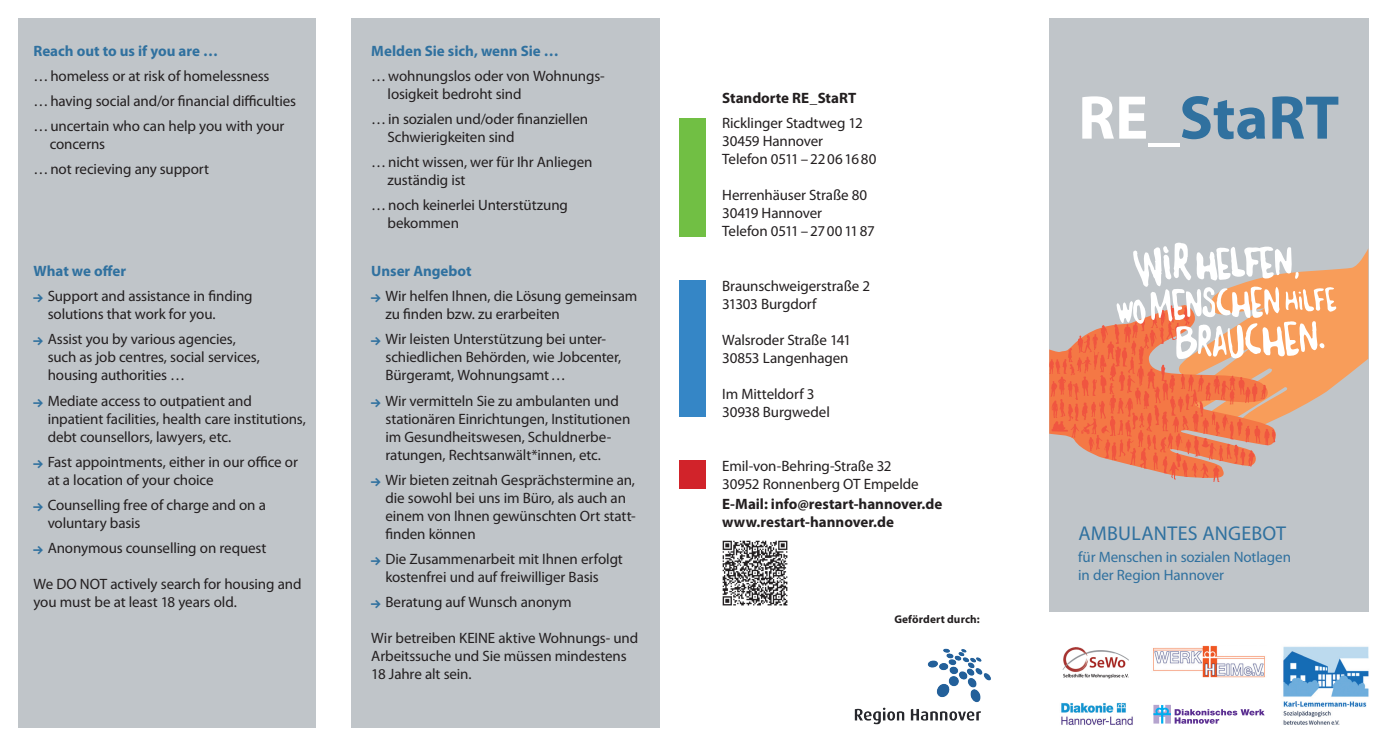
<style>
.page{position:relative;width:1386px;height:745px;background:#fff}
.page>*{position:absolute;margin:0;border:0;box-sizing:border-box;transform-origin:0 0}
.t1{font:700 62.12px "Myriad Pro";color:#30719f}
.t2{font:20px "Myriad Pro";letter-spacing:.015em;color:#30719f}
.t3{font:15px/18px "Myriad Pro";letter-spacing:-.01em;color:#231f20}
.t4{font:700 15px "Myriad Pro";color:#231f20}
.t5{font:700 15px "Myriad Pro";color:#30719f}
.t6{font:15px "Myriad Pro";letter-spacing:-.005em;color:#30719f}
.t7{font:700 11.25px "Myriad Pro";letter-spacing:.01em;color:#231f20}
.s1{font-family:"The Sans Black Expert";font-size:10px;color:#30719f}
.s2{color:#fff}
</style>
<div class="page">
<div style="left:1049px;top:18px;width:319px;height:593px;background:#c0c5c9"></div>
<div style="left:351px;top:18px;width:308px;height:708px;background:#c0c5c9"></div>
<div style="left:18px;top:18px;width:297px;height:708px;background:#c0c5c9"></div>
<svg style="left:1049px;top:242px;width:319px;height:240px"></svg>
<svg style="left:1153px;top:704px;width:111px;height:19px"></svg>
<img style="left:1061px;top:703px;width:72px;height:23px">
<img style="left:1153px;top:645px;width:112px;height:33px">
<img style="left:1283px;top:646px;width:86px;height:79px">
<img style="left:1062px;top:647px;width:67px;height:32px">
<img style="left:854px;top:648px;width:137px;height:77px">
<div style="left:679px;top:118px;width:27px;height:118px;background:#71bf44"></div>
<div style="left:679px;top:460px;width:27px;height:28px;background:#d1232a"></div>
<div style="left:679px;top:280px;width:27px;height:136px;background:#3586c6"></div>
<img style="left:722px;top:540px;width:66px;height:66px">
<p class="t5" style="left:33px;top:42px;width:186px">Reach out to us if you are …</p>
<p class="t3" style="left:33px;top:67px;width:237px">…homeless or at risk of homelessness</p>
<p class="t3" style="left:33px;top:92px;width:264px">…having social and/or financial difficulties</p>
<p class="t3" style="left:50px;top:117px;width:236px;text-indent:-16px">…uncertain who can help you with your concerns</p>
<p class="t3" style="left:33px;top:160px;width:177px">…not recieving any support</p>
<p class="t5" style="left:33px;top:262px;width:94px">What we offer</p>
<p class="t3" style="left:48px;top:287px;width:206px;text-indent:-14px"><span class="s1">Y</span> Support and assistance in finding solutions that work for you.</p>
<p class="t3" style="left:48px;top:330px;width:214px;text-indent:-14px"><span class="s1">Y</span> Assist you by various agencies, such as job centres, social services, housing authorities …</p>
<p class="t3" style="left:48px;top:391px;width:260px;text-indent:-14px"><span class="s1">Y</span> Mediate access to outpatient and inpatient facilities, health care institutions, debt counsellors, lawyers, etc.</p>
<p class="t3" style="left:48px;top:452px;width:252px;text-indent:-14px"><span class="s1">Y</span> Fast appointments, either in our office or at a location of your choice</p>
<p class="t3" style="left:48px;top:496px;width:220px;text-indent:-14px"><span class="s1">Y</span> Counselling free of charge and on a voluntary basis</p>
<p class="t3" style="left:33px;top:539px;width:234px"><span class="s1">Y</span> Anonymous counselling on request</p>
<p class="t3" style="left:33px;top:575px;width:269px">We DO NOT actively search for housing and</p>
<p class="t3" style="left:33px;top:593px;width:205px">you must be at least 18 years old.</p>
<p class="t5" style="left:371px;top:42px;width:189px">Melden Sie sich, wenn Sie …</p>
<p class="t3" style="left:387px;top:67px;width:216px;text-indent:-16px">…wohnungslos oder von Wohnungs-- losigkeit bedroht sind</p>
<p class="t3" style="left:387px;top:110px;width:202px;text-indent:-16px">…in sozialen und/oder finanziellen<br>Schwierigkeiten sind</p>
<p class="t3" style="left:387px;top:153px;width:206px;text-indent:-16px">…nicht wissen, wer für Ihr Anliegen zuständig ist</p>
<p class="t3" style="left:387px;top:196px;width:182px;text-indent:-16px">…noch keinerlei Unterstützung bekommen</p>
<p class="t5" style="left:371px;top:262px;width:102px">Unser Angebot</p>
<p class="t3" style="left:385px;top:287px;width:253px;text-indent:-14px"><span class="s1">Y</span> Wir helfen Ihnen, die Lösung gemeinsam zu finden bzw. zu erarbeiten</p>
<p class="t3" style="left:385px;top:330px;width:237px;text-indent:-14px"><span class="s1">Y</span> Wir leisten Unterstützung bei unter&shy;schiedlichen Behörden, wie Jobcenter,<br>Bürgeramt, Wohnungsamt…</p>
<p class="t3" style="left:385px;top:391px;width:246px;text-indent:-14px"><span class="s1">Y</span> Wir vermitteln Sie zu ambulanten und stationären Einrichtungen, Institutionen im Gesundheitswesen, Schuldnerbe&shy;ratungen, Rechtsanwält*innen, etc.</p>
<p class="t3" style="left:385px;top:470px;width:252px;text-indent:-14px"><span class="s1">Y</span> Wir bieten zeitnah Gesprächstermine an, die sowohl bei uns im Büro, als auch an einem von Ihnen gewünschten Ort statt&shy;finden können</p>
<p class="t3" style="left:385px;top:550px;width:239px;text-indent:-14px"><span class="s1">Y</span> Die Zusammenarbeit mit Ihnen erfolgt kostenfrei und auf freiwilliger Basis</p>
<p class="t3" style="left:371px;top:593px;width:202px"><span class="s1">Y</span> Beratung auf Wunsch anonym</p>
<p class="t3" style="left:371px;top:629px;width:268px">Wir betreiben KEINE aktive Wohnungs- und<br>Arbeitssuche und Sie müssen mindestens<br>18 Jahre alt sein.</p>
<p class="t4" style="left:722px;top:90px;width:135px">Standorte RE_StaRT</p>
<p class="t3" style="left:722px;top:114px;width:142px">Ricklinger Stadtweg 12</p>
<p class="t3" style="left:722px;top:132px;width:102px">30459 Hannover</p>
<p class="t3" style="left:722px;top:150px;width:156px">Telefon 0511–22061680</p>
<p class="t3" style="left:722px;top:186px;width:146px">Herrenhäuser Straße 80</p>
<p class="t3" style="left:722px;top:204px;width:154px">30419 Hannover<br>Telefon 0511–27001187</p>
<p class="t3" style="left:722px;top:276px;width:149px">Braunschweigerstraße 2</p>
<p class="t3" style="left:722px;top:294px;width:96px">31303 Burgdorf</p>
<p class="t3" style="left:722px;top:330px;width:130px">Walsroder Straße 141</p>
<p class="t3" style="left:722px;top:348px;width:128px">30853 Langenhagen</p>
<p class="t3" style="left:722px;top:384px;width:94px">Im Mitteldorf 3</p>
<p class="t3" style="left:722px;top:402px;width:109px">30938 Burgwedel</p>
<p class="t3" style="left:722px;top:456px;width:171px">Emil-von-Behring-Straße 32</p>
<p class="t3" style="left:722px;top:474px;width:198px">30952 Ronnenberg OT Empelde</p>
<p class="t4" style="left:722px;top:494px;width:222px">E-Mail: info@restart-hannover.de</p>
<p class="t4" style="left:722px;top:512px;width:173px">www.restart-hannover.de</p>
<p class="t7" style="left:894px;top:612px;width:87px">Gefördert durch:</p>
<p class="t1" style="left:1078px;top:83px;width:263px"><span class="s2">RE_</span>StaRT</p>
<p class="t2" style="left:1078px;top:522px;width:209px">AMBULANTES ANGEBOT</p>
<p class="t6" style="left:1078px;top:548px;width:214px">für Menschen in sozialen Notlagen</p>
<p class="t6" style="left:1078px;top:566px;width:147px">in der Region Hannover</p>
</div>
